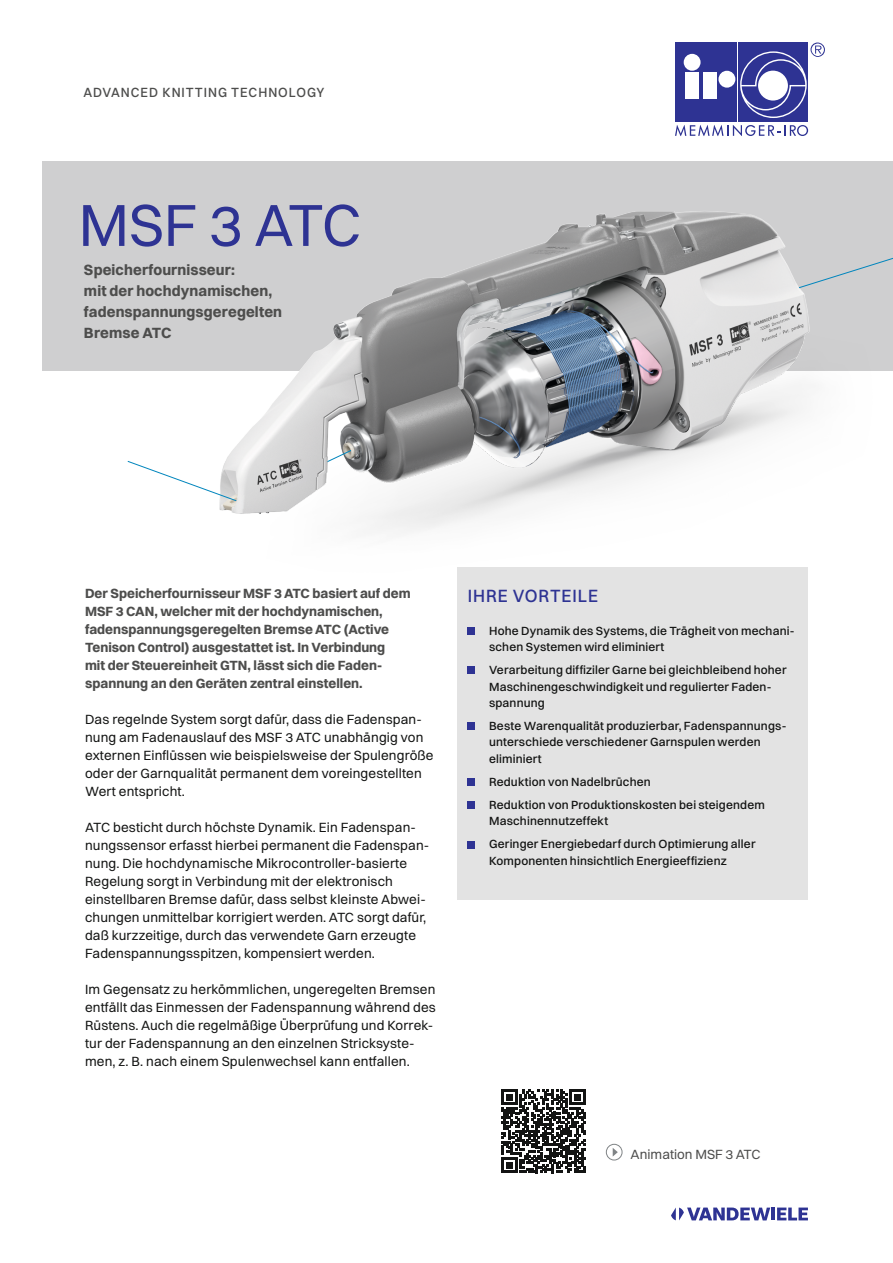
<style>
.page{position:relative;width:893px;height:1263px;background:#fff}
.page>*{position:absolute;margin:0;border:0;box-sizing:border-box;transform-origin:0 0}
.t1{font:60px "Switzer";letter-spacing:-.02em;color:#2e3393}
.t2{font:500 18px "Switzer";letter-spacing:.055em;color:#2e3393;scale:.95 1}
.t3{font:700 15px/21px "Switzer";letter-spacing:.005em;color:#4d4d4c}
.t4{font:13.5px/18px "Switzer";letter-spacing:.01em;color:#131413}
.t5{font:700 13.5px/18px "Switzer";color:#4d4d4c}
.t6{font:500 13.5px "Switzer";letter-spacing:.075em;color:#4d4d4c;scale:.95 1}
.t7{font:13.5px "Switzer";color:#4d4d4c}
.t8{font:500 12px/16.5px "Switzer";letter-spacing:.015em;color:#131413}
</style>
<div class="page">
<div style="left:675px;top:43px;width:62px;height:79px;background:#2e3393"></div>
<div style="left:738px;top:43px;width:70px;height:79px;background:#2e3393"></div>
<svg style="left:675px;top:125px;width:133px;height:11px"></svg>
<div style="left:685px;top:72px;width:14px;height:26px;background:#fff"></div>
<div style="left:703px;top:72px;width:14px;height:26px;background:#fff"></div>
<div style="left:684px;top:54px;width:17px;height:17px;background:#fff;border-radius:50%"></div>
<div style="left:718px;top:71px;width:17px;height:17px;background:#fff;border-radius:50%"></div>
<svg style="left:740px;top:43px;width:85px;height:75px"></svg>
<div style="left:758px;top:71px;width:30px;height:30px;background:#fff;border-radius:50%"></div>
<hr style="left:771px;top:1207px;width:4px;height:13px;background:#2e3393">
<svg style="left:777px;top:1207px;width:31px;height:13px"></svg>
<svg style="left:671px;top:1207px;width:99px;height:13px"></svg>
<div style="left:43px;top:162px;width:850px;height:209px;background:#cfcfd0"></div>
<svg style="left:501px;top:1089px;width:84px;height:84px"></svg>
<div style="left:606px;top:1144px;width:16px;height:16px;border:1px solid #808486;border-radius:50%"></div>
<svg style="left:613px;top:1148px;width:5px;height:8px"></svg>
<img style="left:219px;top:211px;width:591px;height:322px">
<svg style="left:798px;top:252px;width:95px;height:37px"></svg>
<svg style="left:324px;top:449px;width:28px;height:15px"></svg>
<svg style="left:127px;top:460px;width:104px;height:43px"></svg>
<img style="left:231px;top:456px;width:97px;height:53px">
<div style="left:457px;top:567px;width:351px;height:332px;background:#e3e3e3"></div>
<div style="left:468px;top:627px;width:7px;height:8px;background:#2e3393"></div>
<div style="left:468px;top:667px;width:7px;height:7px;background:#2e3393"></div>
<div style="left:468px;top:723px;width:7px;height:7px;background:#2e3393"></div>
<div style="left:468px;top:779px;width:7px;height:7px;background:#2e3393"></div>
<div style="left:468px;top:801px;width:7px;height:8px;background:#2e3393"></div>
<div style="left:468px;top:841px;width:7px;height:7px;background:#2e3393"></div>
<p class="t6" style="left:83px;top:84px;width:255px">ADVANCED KNITTING TECHNOLOGY</p>
<h1 class="t1" style="left:79px;top:189px;width:284px">MSF 3 ATC</h1>
<p class="t3" style="left:84px;top:259px;width:200px">Speicherfournisseur:<br>mit der hochdynamischen, fadenspannungsgeregelten<br>Bremse ATC</p>
<p class="t5" style="left:85px;top:584px;width:327px">Der Speicherfournisseur MSF 3 ATC basiert auf dem MSF 3 CAN, welcher mit der hochdynamischen, fadenspannungsgeregelten Bremse ATC (Active Tenison Control) ausgestattet ist. In Verbindung<br>mit der Steuereinheit GTN, lässt sich die Faden&shy;spannung an den Geräten zentral einstellen.</p>
<p class="t4" style="left:85px;top:710px;width:350px">Das regelnde System sorgt dafür, dass die Fadenspan&shy;nung am Fadenauslauf des MSF 3 ATC unabhängig von externen Einflüssen wie beispielsweise der Spulengröße oder der Garnqualität permanent dem voreingestellten Wert entspricht.</p>
<p class="t4" style="left:85px;top:818px;width:346px">ATC besticht durch höchste Dynamik. Ein Fadenspan&shy;nungssensor erfasst hierbei permanent die Fadenspan&shy;nung. Die hochdynamische Mikrocontroller-basierte Regelung sorgt in Verbindung mit der elektronisch einstellbaren Bremse dafür, dass selbst kleinste Abwei&shy;chungen unmittelbar korrigiert werden. ATC sorgt dafür, daß kurzzeitige, durch das verwendete Garn erzeugte Fadenspannungsspitzen, kompensiert werden.</p>
<p class="t4" style="left:85px;top:980px;width:352px">Im Gegensatz zu herkömmlichen, ungeregelten Bremsen entfällt das Einmessen der Fadenspannung während des Rüstens. Auch die regelmäßige Überprüfung und Korrek&shy;tur der Fadenspannung an den einzelnen Stricksyste&shy;men, z. B. nach einem Spulenwechsel kann entfallen.</p>
<h2 class="t2" style="left:468px;top:585px;width:139px">IHRE VORTEILE</h2>
<p class="t8" style="left:489px;top:622px;width:307px">Hohe Dynamik des Systems, die Trägheit von mechani&shy;schen Systemen wird eliminiert</p>
<p class="t8" style="left:489px;top:661px;width:299px">Verarbeitung diffiziler Garne bei gleichbleibend hoher<br>Maschinengeschwindigkeit und regulierter Faden&shy;spannung</p>
<p class="t8" style="left:489px;top:717px;width:299px">Beste Warenqualität produzierbar, Fadenspannungs&shy;unterschiede verschiedener Garnspulen werden eliminiert</p>
<p class="t8" style="left:489px;top:770px;width:277px;line-height:23px">Reduktion von Nadelbrüchen<br>Reduktion von Produktionskosten bei steigendem</p>
<p class="t8" style="left:489px;top:809px;width:268px;line-height:23px">Maschinennutzeffekt<br>Geringer Energiebedarf durch Optimierung aller</p>
<p class="t8" style="left:489px;top:852px;width:239px">Komponenten hinsichtlich Energieeffizienz</p>
<p class="t7" style="left:631px;top:1146px;width:131px">Animation MSF 3 ATC</p>
</div>
